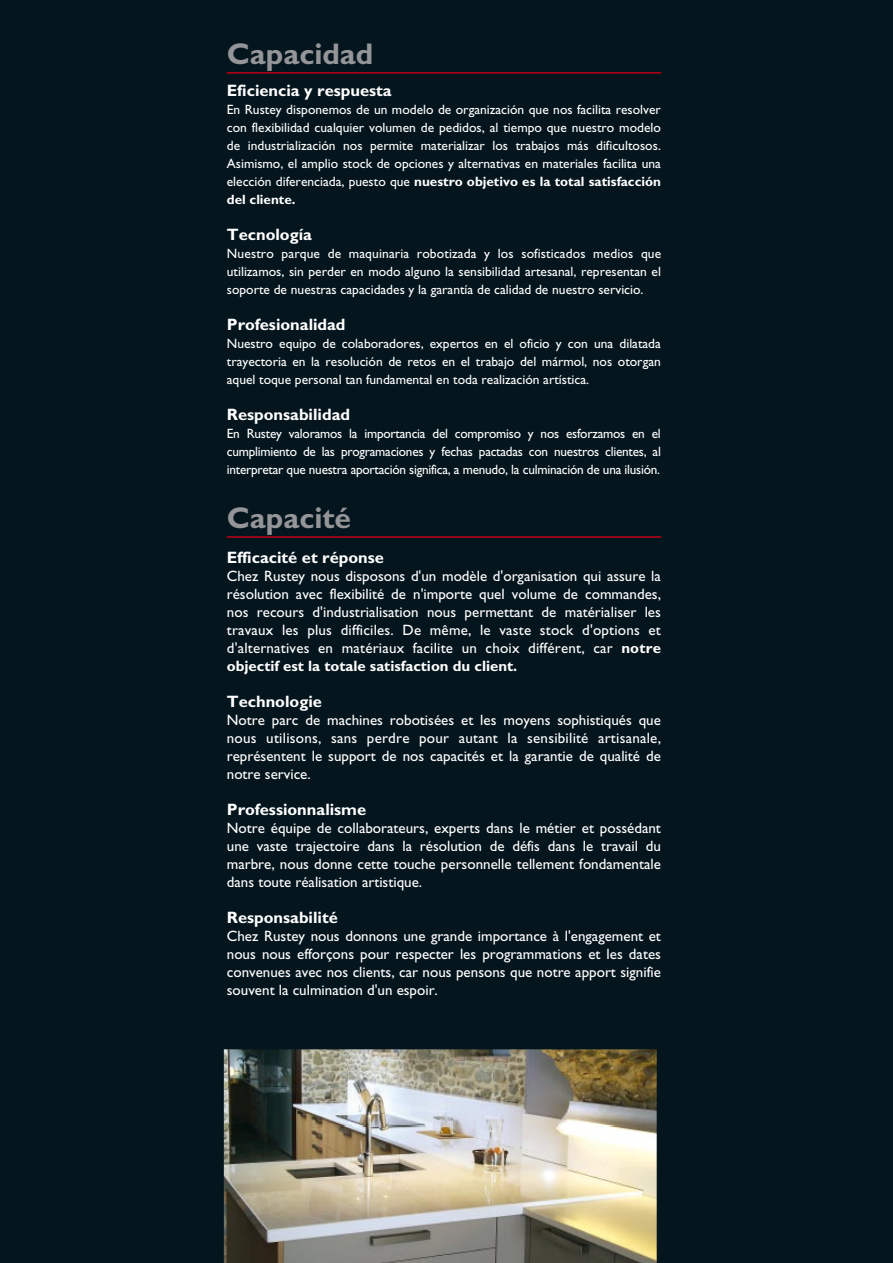
<style>
.page{position:relative;width:893px;height:1263px;background:#05151d}
.page>*{position:absolute;margin:0;border:0;box-sizing:border-box;transform-origin:0 0}
.t1{font:700 30px "Gill Sans";color:#939598}
.t2{font:700 16.5px "Gill Sans";color:#fff}
.t3{font:15px/18px "Gill Sans";color:#fff;text-align:justify}
.t4{font:13.5px/18px "Gill Sans";color:#fff;text-align:justify}
.s1{font-weight:700}
</style>
<div class="page">
<img style="left:224px;top:1049px;width:433px;height:214px">
<svg style="left:226px;top:72px;width:436px;height:2px"></svg>
<svg style="left:226px;top:536px;width:436px;height:2px"></svg>
<p class="t1" style="left:227px;top:36px;width:148px">Capacidad</p>
<p class="t2" style="left:227px;top:81px;width:166px">Eficiencia y respuesta</p>
<p class="t4" style="left:227px;top:101px;width:436px">En Rustey disponemos de un modelo de organización que nos facilita resolver con flexibilidad cualquier volumen de pedidos, al tiempo que nuestro modelo de industrialización nos permite materializar los trabajos más dificultosos.<br>Asimismo, el amplio stock de opciones y alternativas en materiales facilita una elección diferenciada, puesto que <span class="s1">nuestro objetivo es la total satisfacción del cliente.</span></p>
<p class="t2" style="left:227px;top:225px;width:87px">Tecnología</p>
<p class="t4" style="left:227px;top:245px;width:436px">Nuestro parque de maquinaria robotizada y los sofisticados medios que utilizamos, sin perder en modo alguno la sensibilidad artesanal, representan el soporte de nuestras capacidades y la garantía de calidad de nuestro servicio.</p>
<p class="t2" style="left:227px;top:315px;width:120px">Profesionalidad</p>
<p class="t4" style="left:227px;top:335px;width:436px">Nuestro equipo de colaboradores, expertos en el oficio y con una dilatada trayectoria en la resolución de retos en el trabajo del mármol, nos otorgan aquel toque personal tan fundamental en toda realización artística.</p>
<p class="t2" style="left:227px;top:405px;width:125px">Responsabilidad</p>
<p class="t4" style="left:227px;top:425px;width:436px">En Rustey valoramos la importancia del compromiso y nos esforzamos en el cumplimiento de las programaciones y fechas pactadas con nuestros clientes, al interpretar que nuestra aportación significa, a menudo, la culminación de una ilusión.</p>
<p class="t1" style="left:227px;top:500px;width:126px">Capacité</p>
<p class="t2" style="left:227px;top:547px;width:159px">Efficacité et réponse</p>
<p class="t3" style="left:227px;top:567px;width:436px">Chez Rustey nous disposons d'un modèle d'organisation qui assure la résolution avec flexibilité de n'importe quel volume de commandes, nos recours d'industrialisation nous permettant de matérialiser les travaux les plus difficiles. De même, le vaste stock d'options et d'alternatives en matériaux facilite un choix différent, car <span class="s1">notre objectif est la totale satisfaction du client.</span></p>
<p class="t2" style="left:227px;top:691px;width:97px">Technologie</p>
<p class="t3" style="left:227px;top:711px;width:436px">Notre parc de machines robotisées et les moyens sophistiqués que nous utilisons, sans perdre pour autant la sensibilité artisanale, représentent le support de nos capacités et la garantie de qualité de notre service.</p>
<p class="t2" style="left:227px;top:799px;width:141px">Professionnalisme</p>
<p class="t3" style="left:227px;top:819px;width:436px">Notre équipe de collaborateurs, experts dans le métier et possédant une vaste trajectoire dans la résolution de défis dans le travail du marbre, nous donne cette touche personnelle tellement fondamentale dans toute réalisation artistique.</p>
<p class="t2" style="left:227px;top:907px;width:113px">Responsabilité</p>
<p class="t3" style="left:227px;top:927px;width:436px">Chez Rustey nous donnons une grande importance à l'engagement et nous nous efforçons pour respecter les programmations et les dates convenues avec nos clients, car nous pensons que notre apport signifie souvent la culmination d'un espoir.</p>
</div>
